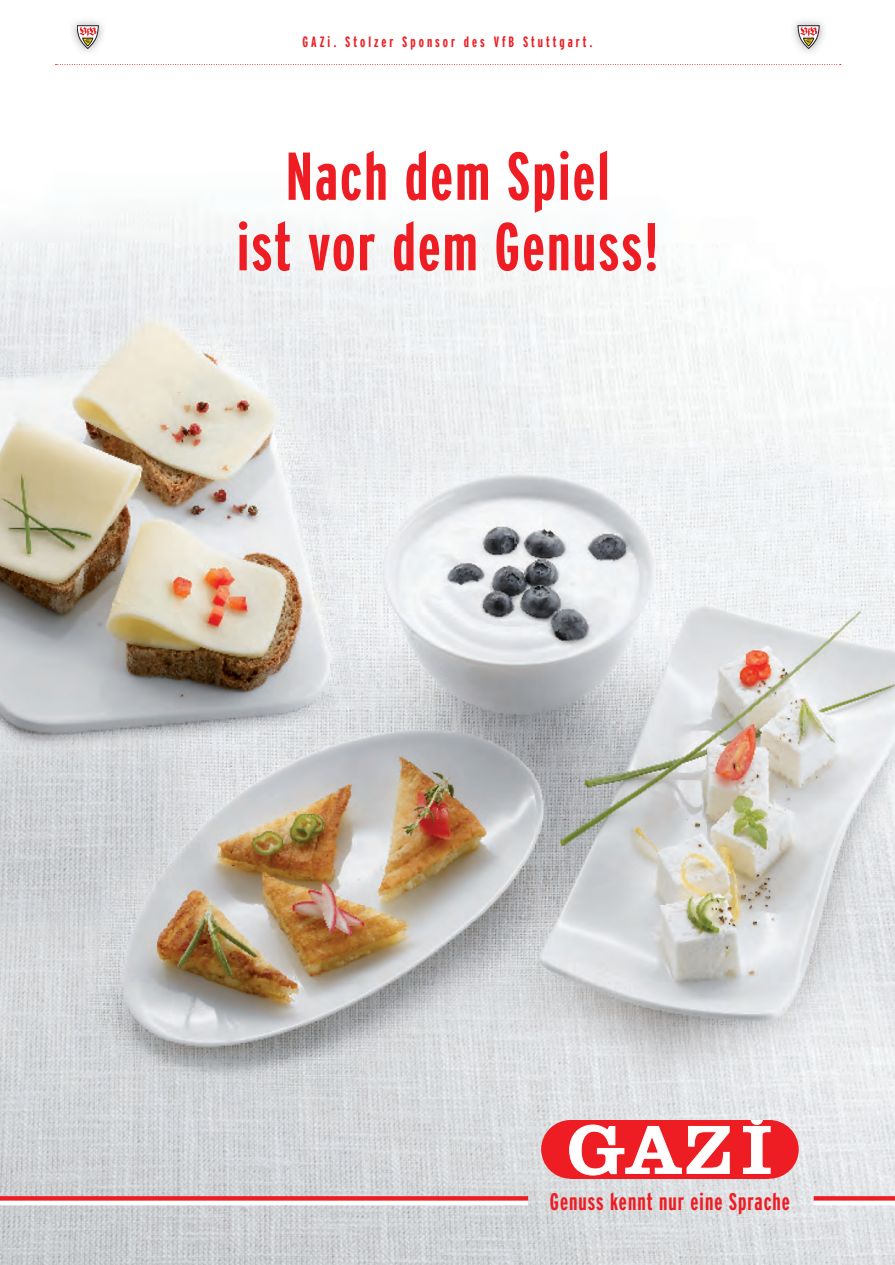
<style>
.page{position:relative;width:895px;height:1265px;background:#fff}
.page>*{position:absolute;margin:0;border:0;box-sizing:border-box;transform-origin:0 0}
.t1{font:700 extra-condensed 67.5px/70.5px "Interstate";letter-spacing:.03em;color:#ee1d23;text-align:center}
.t2{font:700 extra-condensed 24px "Interstate";letter-spacing:.04em;color:#ee1d23}
.t3{font:700 extra-condensed 15px "Interstate";letter-spacing:.2em;color:#ee1d23}
</style>
<div class="page">
<img style="left:0;top:64px;width:894px;height:1201px">
<img style="left:793px;top:20px;width:31px;height:32px">
<svg style="left:797px;top:26px;width:21px;height:22px"></svg>
<img style="left:72px;top:20px;width:31px;height:32px">
<svg style="left:77px;top:26px;width:21px;height:22px"></svg>
<svg style="left:813px;top:1196px;width:81px;height:4px"></svg>
<div style="left:813px;top:1200px;width:81px;height:5px;background:#fff"></div>
<svg style="left:0;top:1196px;width:528px;height:4px;fill:#ee1d23"></svg>
<div style="left:0;top:1200px;width:528px;height:5px;background:#fff"></div>
<div style="left:739px;top:1120px;width:59px;height:58px;background:#ee1d23;border-radius:50%"></div>
<div style="left:570px;top:1120px;width:198px;height:58px;background:#ee1d23"></div>
<div style="left:541px;top:1120px;width:58px;height:58px;background:#ee1d23;border-radius:50%"></div>
<svg style="left:743px;top:1120px;width:27px;height:54px"></svg>
<svg style="left:569px;top:1124px;width:160px;height:51px"></svg>
<svg style="left:55px;top:64px;width:785px;height:1px"></svg>
<p class="t3" style="left:302px;top:34px;width:291px">GAZi. Stolzer Sponsor des VfB Stuttgart.</p>
<h1 class="t1" style="left:237px;top:141px;width:422px">Nach dem Spiel<br>ist vor dem Genuss!</h1>
<h2 class="t2" style="left:549px;top:1188px;width:241px">Genuss kennt nur eine Sprache</h2>
</div>
